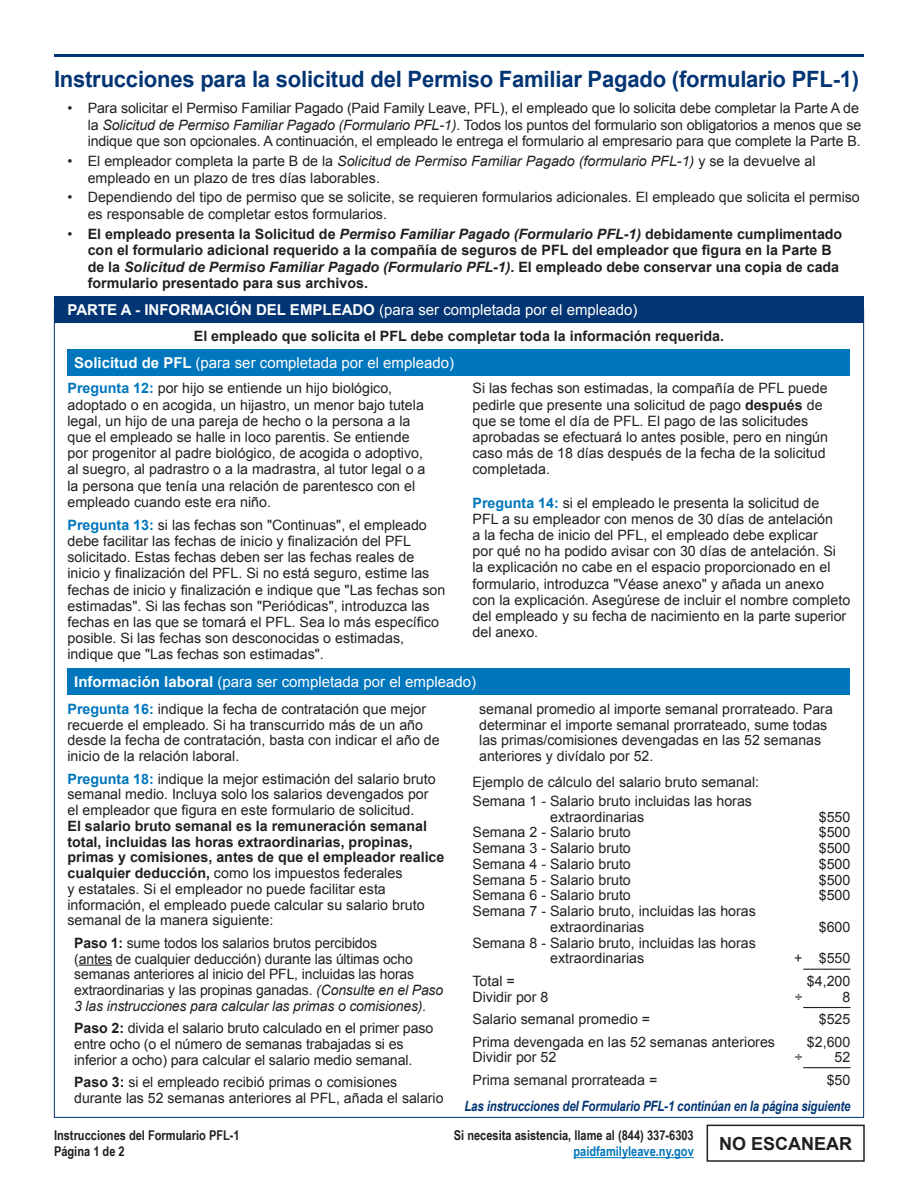
<style>
.page{position:relative;width:918px;height:1188px;background:#fff}
.page>*{position:absolute;margin:0;border:0;box-sizing:border-box;transform-origin:0 0}
.questions_-_3-digit{font:700 22.5px "Arial";letter-spacing:-.01em;color:#033574}
.t1{font:700 18px "Arial";color:#231f20}
.t2{font:15px "Arial";color:#fff}
.instructions{font:14.25px/16.2px "Arial";color:#231f20}
.instructions_-_cente{font:700 14.25px/16.5px "Arial";color:#231f20}
.instructions-2{font:italic 700 14.25px "Arial Narrow";letter-spacing:-.01em;color:#033574}
.t3{font:700 13.5px "Arial Narrow";color:#231f20}
.t4{font:700 13.5px "Arial Narrow";color:#0076bc}
.s1{font-style:italic}
.s2{font-weight:400}
.s3{font-weight:700}
.s4{font-weight:700;color:#0076bc}
.s5{font-style:inherit}
</style>
<div class="page">
<div style="left:54px;top:296px;width:810px;height:27px;background:#033574"></div>
<div style="left:68px;top:349px;width:782px;height:27px;background:#0076bc"></div>
<div style="left:68px;top:668px;width:782px;height:27px;background:#0076bc"></div>
<hr style="left:79px;top:965px;width:33px;height:1px;background:#231f20">
<hr style="left:54px;top:54px;width:810px;height:3px;background:#033574">
<div style="left:707px;top:1125px;width:158px;height:37px;border:2px solid #231f20"></div>
<hr style="left:573px;top:1157px;width:121px;height:1px;background:#0076bc">
<hr style="left:803px;top:969px;width:47px;height:1px;background:#231f20">
<hr style="left:803px;top:1007px;width:47px;height:1px;background:#231f20">
<hr style="left:803px;top:1067px;width:47px;height:1px;background:#231f20">
<p class="questions_-_3-digit" style="left:54px;top:64px;width:807px">Instrucciones para la solicitud del Permiso Familiar Pagado (formulario PFL-1)</p>
<p class="instructions" style="left:88px;top:100px;width:775px;text-indent:-20px">• Para solicitar el Permiso Familiar Pagado (Paid Family Leave, PFL), el empleado que lo solicita debe completar la Parte A de la <span class="s1">Solicitud de Permiso Familiar Pagado (Formulario PFL-1)</span>. Todos los puntos del formulario son obligatorios a menos que se indique que son opcionales. A continuación, el empleado le entrega el formulario al empresario para que complete la Parte B.</p>
<p class="instructions" style="left:88px;top:153px;width:729px;text-indent:-20px">• El empleador completa la parte B de la <span class="s1">Solicitud de Permiso Familiar Pagado (formulario PFL-1)</span> y se la devuelve al empleado en un plazo de tres días laborables.</p>
<p class="instructions" style="left:88px;top:189px;width:774px;text-indent:-20px">• Dependiendo del tipo de permiso que se solicite, se requieren formularios adicionales. El empleado que solicita el permiso es responsable de completar estos formularios.</p>
<p class="instructions_-_cente" style="left:88px;top:226px;width:756px;text-indent:-20px"><span class="s2">•</span> El empleado presenta la Solicitud de <span class="s1">Permiso Familiar Pagado (Formulario PFL-1)</span> debidamente cumplimentado con el formulario adicional requerido a la compañía de seguros de PFL del empleador que figura en la Parte B de la <span class="s1">Solicitud de Permiso Familiar Pagado (Formulario PFL-1)</span>. El empleado debe conservar una copia de cada formulario presentado para sus archivos.</p>
<p class="t2" style="left:68px;top:300px;width:572px"><span class="s3">PARTE A - INFORMACIÓN DEL EMPLEADO</span> (para ser completada por el empleado)</p>
<p class="t2" style="left:74px;top:352px;width:381px"><span class="s3">Solicitud de PFL</span> (para ser completada por el empleado)</p>
<p class="instructions_-_cente" style="left:194px;top:328px;width:532px">El empleado que solicita el PFL debe completar toda la información requerida.</p>
<p class="instructions" style="left:68px;top:381px;width:360px"><span class="s4">Pregunta 12:</span> por hijo se entiende un hijo biológico, adoptado o en acogida, un hijastro, un menor bajo tutela legal, un hijo de una pareja de hecho o la persona a la que el empleado se halle in loco parentis. Se entiende por progenitor al padre biológico, de acogida o adoptivo, al suegro, al padrastro o a la madrastra, al tutor legal o a la persona que tenía una relación de parentesco con el empleado cuando este era niño.</p>
<p class="instructions" style="left:68px;top:517px;width:380px"><span class="s4">Pregunta 13:</span> si las fechas son "Continuas", el empleado debe facilitar las fechas de inicio y finalización del PFL solicitado. Estas fechas deben ser las fechas reales de inicio y finalización del PFL. Si no está seguro, estime las fechas de inicio y finalización e indique que "Las fechas son estimadas". Si las fechas son "Periódicas", introduzca las fechas en las que se tomará el PFL. Sea lo más específico posible. Si las fechas son desconocidas o estimadas, indique que "Las fechas son estimadas".</p>
<p class="instructions" style="left:472px;top:381px;width:357px">Si las fechas son estimadas, la compañía de PFL puede pedirle que presente una solicitud de pago <span class="s3">después</span> de que se tome el día de PFL. El pago de las solicitudes aprobadas se efectuará lo antes posible, pero en ningún caso más de 18 días después de la fecha de la solicitud completada.</p>
<p class="instructions" style="left:472px;top:495px;width:379px"><span class="s4">Pregunta 14:</span> si el empleado le presenta la solicitud de<br>PFL a su empleador con menos de 30 días de antelación<br>a la fecha de inicio del PFL, el empleado debe explicar<br>por qué no ha podido avisar con 30 días de antelación. Si la explicación no cabe en el espacio proporcionado en el formulario, introduzca "Véase anexo" y añada un anexo con la explicación. Asegúrese de incluir el nombre completo del empleado y su fecha de nacimiento en la parte superior del anexo.</p>
<p class="t2" style="left:74px;top:672px;width:403px"><span class="s3">Información laboral</span> (para ser completada por el empleado)</p>
<p class="instructions" style="left:68px;top:701px;width:374px;line-height:15.8px"><span class="s4">Pregunta 16:</span> indique la fecha de contratación que mejor recuerde el empleado. Si ha transcurrido más de un año desde la fecha de contratación, basta con indicar el año de inicio de la relación laboral.</p>
<p class="instructions" style="left:68px;top:771px;width:378px;line-height:15.8px"><span class="s4">Pregunta 18:</span> indique la mejor estimación del salario bruto semanal medio. Incluya solo los salarios devengados por<br>el empleador que figura en este formulario de solicitud.<br><span class="s3">El salario bruto semanal es la remuneración semanal total, incluidas las horas extraordinarias, propinas, primas y comisiones, antes de que el empleador realice cualquier deducción,</span> como los impuestos federales<br>y estatales. Si el empleador no puede facilitar esta información, el empleado puede calcular su salario bruto semanal de la manera siguiente:</p>
<p class="instructions" style="left:74px;top:935px;width:371px;line-height:15.8px"><span class="s3">Paso 1:</span> sume todos los salarios brutos percibidos<br>(antes de cualquier deducción) durante las últimas ocho semanas anteriores al inicio del PFL, incluidas las horas extraordinarias y las propinas ganadas. <span class="s1">(Consulte en el Paso 3 las instrucciones para calcular las primas o comisiones).</span></p>
<p class="instructions" style="left:74px;top:1021px;width:361px;line-height:15.8px"><span class="s3">Paso 2:</span> divida el salario bruto calculado en el primer paso entre ocho (o el número de semanas trabajadas si es inferior a ocho) para calcular el salario medio semanal.</p>
<p class="instructions" style="left:74px;top:1075px;width:371px;line-height:15.8px"><span class="s3">Paso 3:</span> si el empleado recibió primas o comisiones durante las 52 semanas anteriores al PFL, añada el salario</p>
<p class="t3" style="left:54px;top:1125px;width:187px">Instrucciones del Formulario PFL-1</p>
<p class="t3" style="left:54px;top:1141px;width:72px">Página 1 de 2</p>
<p class="instructions" style="left:479px;top:701px;width:355px;line-height:15.8px">semanal promedio al importe semanal prorrateado. Para determinar el importe semanal prorrateado, sume todas las primas/comisiones devengadas en las 52 semanas anteriores y divídalo por 52.</p>
<p class="instructions" style="left:472px;top:774px;width:288px">Ejemplo de cálculo del salario bruto semanal:</p>
<p class="instructions" style="left:550px;top:793px;width:203px;line-height:15.8px;text-indent:-78px">Semana 1 - Salario bruto incluidas las horas extraordinarias</p>
<p class="instructions" style="left:819px;top:809px;width:33px">$550</p>
<p class="instructions" style="left:472px;top:824px;width:160px">Semana 2 - Salario bruto</p>
<p class="instructions" style="left:819px;top:824px;width:33px">$500</p>
<p class="instructions" style="left:472px;top:840px;width:160px">Semana 3 - Salario bruto</p>
<p class="instructions" style="left:819px;top:840px;width:33px">$500</p>
<p class="instructions" style="left:472px;top:856px;width:160px">Semana 4 - Salario bruto</p>
<p class="instructions" style="left:819px;top:856px;width:33px">$500</p>
<p class="instructions" style="left:472px;top:872px;width:160px">Semana 5 - Salario bruto</p>
<p class="instructions" style="left:819px;top:872px;width:33px">$500</p>
<p class="instructions" style="left:472px;top:887px;width:160px">Semana 6 - Salario bruto</p>
<p class="instructions" style="left:819px;top:887px;width:33px">$500</p>
<p class="instructions" style="left:550px;top:903px;width:207px;line-height:15.8px;text-indent:-78px">Semana 7 - Salario bruto, incluidas las horas extraordinarias</p>
<p class="instructions" style="left:819px;top:919px;width:33px">$600</p>
<p class="instructions" style="left:550px;top:935px;width:207px;line-height:15.8px;text-indent:-78px">Semana 8 - Salario bruto, incluidas las horas extraordinarias</p>
<p class="instructions" style="left:794px;top:950px;width:58px">+ $5<span class="s5">5</span>0</p>
<p class="instructions" style="left:472px;top:973px;width:44px">Total =</p>
<p class="instructions" style="left:807px;top:973px;width:45px">$4,200</p>
<p class="instructions" style="left:472px;top:989px;width:78px">Dividir por 8</p>
<p class="instructions" style="left:795px;top:989px;width:9px">÷</p>
<p class="instructions" style="left:843px;top:989px;width:9px">8</p>
<p class="instructions" style="left:472px;top:1011px;width:179px">Salario semanal promedio =</p>
<p class="instructions" style="left:819px;top:1011px;width:33px">$525</p>
<p class="instructions" style="left:472px;top:1034px;width:304px">Prima devengada en las 52 semanas anteriores</p>
<p class="instructions" style="left:807px;top:1034px;width:45px">$2,600</p>
<p class="instructions" style="left:472px;top:1049px;width:85px">Dividir por 52</p>
<p class="instructions" style="left:795px;top:1049px;width:9px">÷</p>
<p class="instructions" style="left:835px;top:1049px;width:17px">52</p>
<p class="instructions" style="left:472px;top:1072px;width:186px">Prima semanal prorrateada =</p>
<p class="instructions" style="left:827px;top:1072px;width:25px">$50</p>
<p class="instructions-2" style="left:464px;top:1095px;width:388px">Las instrucciones del Formulario PFL-1 continúan en la página siguiente</p>
<p class="t3" style="left:454px;top:1125px;width:242px">Si necesita asistencia, llame al (844) 337-6303</p>
<p class="t4" style="left:573px;top:1141px;width:122px">paidfamilyleave.ny.gov</p>
<p class="t1" style="left:719px;top:1132px;width:135px">NO ESCANEAR</p>
</div>
